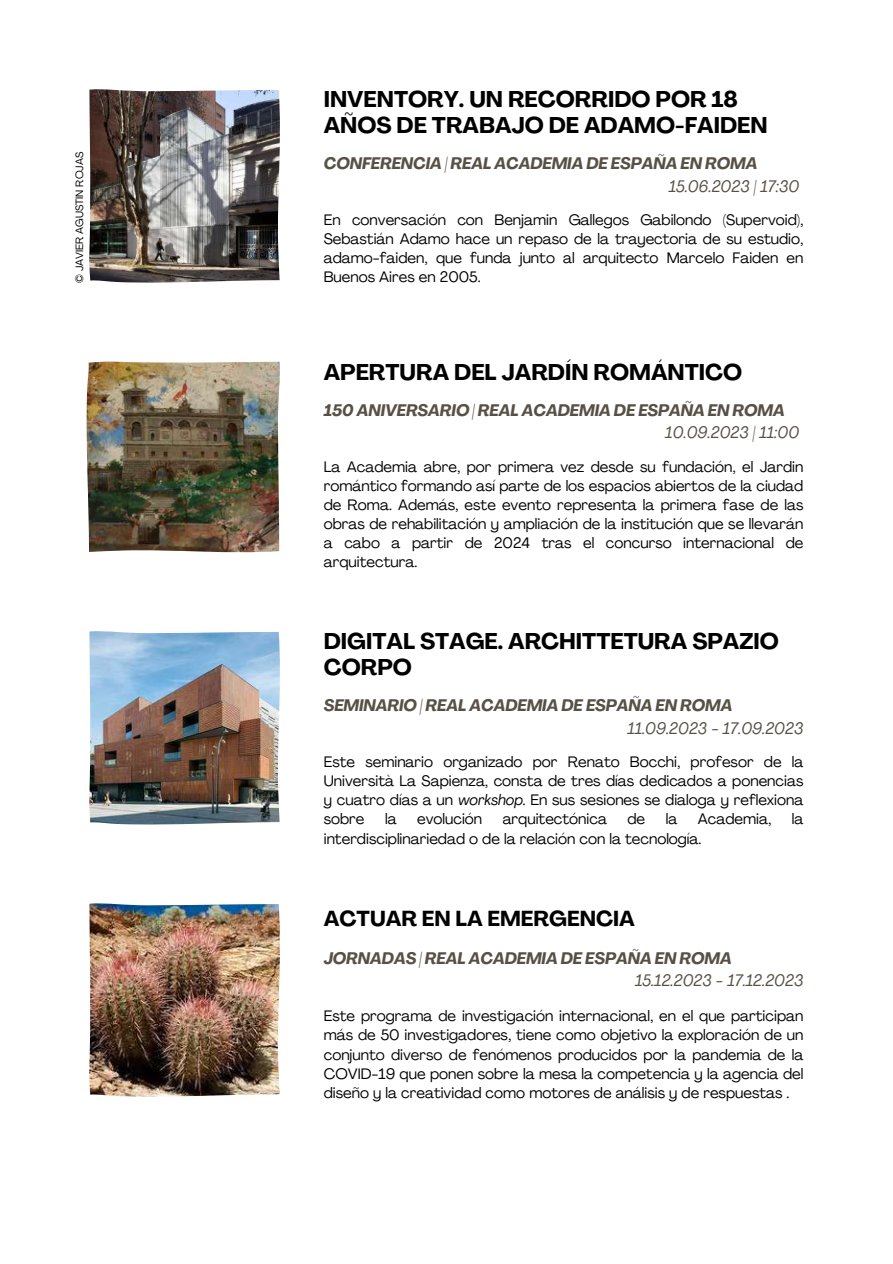
<style>
.page{position:relative;width:893px;height:1264px;background:#fff}
.page>*{position:absolute;margin:0;border:0;box-sizing:border-box;transform-origin:0 0}
.t1{font:700 22.5px/25.8px "Agrandir";color:#000}
.t2{font:700 21.45px "Agrandir";color:#000}
.t3{font:italic 700 16.5px "Agrandir";color:#575045}
.t4{font:italic 16.5px "Agrandir";color:#575045}
.t5{font:15px/19px "Agrandir";color:#000;text-align:justify}
.t6{font:10.5px "Agrandir";color:#000}
.s1{font-style:italic}
</style>
<div class="page">
<img style="left:89px;top:631px;width:191px;height:193px">
<img style="left:89px;top:903px;width:191px;height:193px">
<img style="left:86px;top:361px;width:194px;height:191px">
<img style="left:89px;top:89px;width:191px;height:194px">
<p class="t6" style="left:75px;top:283px;width:132px;rotate:-90deg">© JAVIER AGUSTIN ROJAS</p>
<h1 class="t1" style="left:324px;top:89px;width:445px">INVENTORY. UN RECORRIDO POR 18<br>AÑOS DE TRABAJO DE ADAMO-FAIDEN</h1>
<p class="t3" style="left:324px;top:157px;width:435px">CONFERENCIA | REAL ACADEMIA DE ESPAÑA EN ROMA</p>
<p class="t4" style="left:668px;top:179px;width:132px">15.06.2023 | 17:30</p>
<p class="t5" style="left:324px;top:212px;width:481px">En conversación con Benjamin Gallegos Gabilondo (Supervoid), Sebastián Adamo hace un repaso de la trayectoria de su estudio, adamo-faiden, que funda junto al arquitecto Marcelo Faiden en</p>
<p class="t5" style="left:324px;top:269px;width:158px">Buenos Aires en 2005.</p>
<h1 class="t1" style="left:324px;top:361px;width:420px">APERTURA DEL JARDÍN ROMÁNTICO</h1>
<p class="t3" style="left:324px;top:403px;width:462px">150 ANIVERSARIO | REAL ACADEMIA DE ESPAÑA EN ROMA</p>
<p class="t4" style="left:665px;top:426px;width:135px">10.09.2023 | 11:00</p>
<p class="t5" style="left:324px;top:458px;width:481px">La Academia abre, por primera vez desde su fundación, el Jardin romántico formando así parte de los espacios abiertos de la ciudad de Roma. Además, este evento representa la primera fase de las obras de rehabilitación y ampliación de la institución que se llevarán a cabo a partir de 2024 tras el concurso internacional de arquitectura.</p>
<h1 class="t1" style="left:324px;top:630px;width:456px">DIGITAL STAGE. ARCHITTETURA SPAZIO<br>CORPO</h1>
<p class="t3" style="left:324px;top:699px;width:410px">SEMINARIO | REAL ACADEMIA DE ESPAÑA EN ROMA</p>
<p class="t4" style="left:627px;top:721px;width:177px">11.09.2023 - 17.09.2023</p>
<p class="t5" style="left:324px;top:753px;width:481px">Este seminario organizado por Renato Bocchi, profesor de la Università La Sapienza, consta de tres días dedicados a ponencias y cuatro días a un <span class="s1">workshop.</span> En sus sesiones se dialoga y reflexiona sobre</p>
<p class="t5" style="left:385px;top:811px;width:13px">la</p>
<p class="t5" style="left:417px;top:811px;width:67px">evolución</p>
<p class="t5" style="left:502px;top:811px;width:106px">arquitectónica</p>
<p class="t5" style="left:627px;top:811px;width:19px">de</p>
<p class="t5" style="left:665px;top:811px;width:13px">la</p>
<p class="t5" style="left:697px;top:811px;width:75px">Academia,</p>
<p class="t5" style="left:791px;top:811px;width:13px">la</p>
<p class="t5" style="left:324px;top:830px;width:379px">interdisciplinariedad o de la relación con la tecnología.</p>
<h2 class="t2" style="left:324px;top:909px;width:312px">ACTUAR EN LA EMERGENCIA</h2>
<p class="t3" style="left:324px;top:951px;width:409px">JORNADAS | REAL ACADEMIA DE ESPAÑA EN ROMA</p>
<p class="t4" style="left:635px;top:973px;width:170px">15.12.2023 - 17.12.2023</p>
<p class="t5" style="left:324px;top:1008px;width:481px">Este programa de investigación internacional, en el que participan más de 50 investigadores, tiene como objetivo la exploración de un conjunto diverso de fenómenos producidos por la pandemia de la COVID-19 que ponen sobre la mesa la competencia y la agencia del diseño y la creatividad como motores de análisis y de respuestas .</p>
</div>
